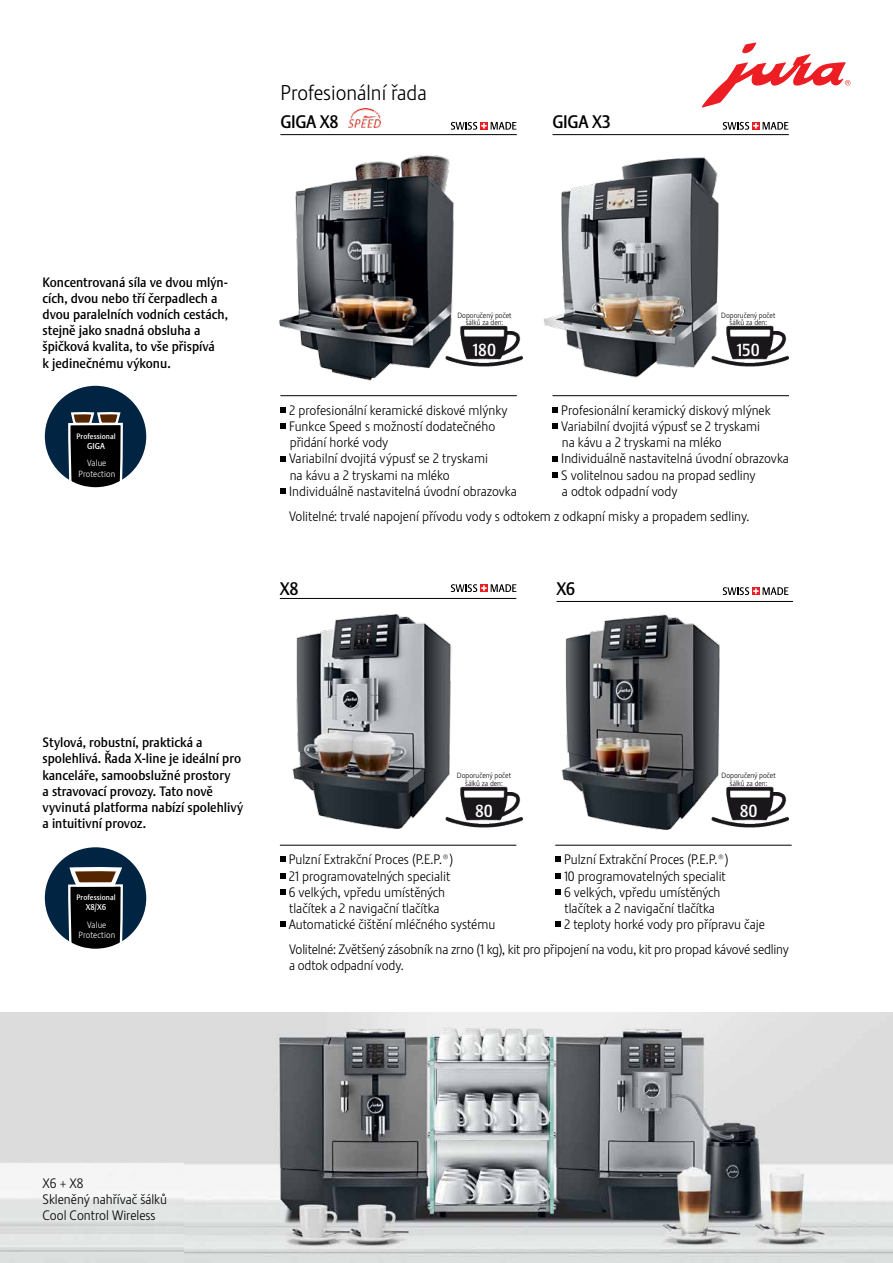
<style>
.page{position:relative;width:893px;height:1263px;background:#fff}
.page>*{position:absolute;margin:0;border:0;box-sizing:border-box;transform-origin:0 0}
.t1{font:21px "Stalemate LFCE Light";color:#000}
.t2{font:18px "Stalemate LFCE Medium";letter-spacing:-.02em;color:#000}
.t3{font:17.25px "Stalemate LFCE Medium";color:#fff}
.t4{font:13.5px/16.2px "Stalemate LFCE Light";color:#000}
.t5{font:13.5px/16.2px "Stalemate LFCE Medium";color:#000}
.t6{font:8.85px/10.6px "Stalemate LF Light";letter-spacing:.01em;color:#fff;text-align:center}
.t7{font:8.55px "Stalemate LF";letter-spacing:.02em;color:#fff}
.t8{font:7.65px "Stalemate LF";letter-spacing:.01em;color:#fff}
.t9{font:7.5px/7.5px "Stalemate LFCE Light";color:#000;text-align:center}
</style>
<div class="page">
<svg style="left:702px;top:43px;width:148px;height:64px"></svg>
<img style="left:278px;top:124px;width:190px;height:257px">
<img style="left:543px;top:129px;width:185px;height:249px">
<hr style="left:280px;top:134px;width:237px;height:1px;background:#000">
<hr style="left:552px;top:134px;width:237px;height:1px;background:#000">
<svg style="left:280px;top:407px;width:6px;height:6px"></svg>
<svg style="left:280px;top:423px;width:6px;height:6px"></svg>
<svg style="left:280px;top:456px;width:6px;height:5px"></svg>
<svg style="left:280px;top:488px;width:6px;height:6px"></svg>
<hr style="left:280px;top:395px;width:237px;height:1px;background:#000">
<svg style="left:552px;top:407px;width:6px;height:6px"></svg>
<svg style="left:552px;top:423px;width:6px;height:6px"></svg>
<svg style="left:552px;top:456px;width:6px;height:5px"></svg>
<svg style="left:552px;top:472px;width:6px;height:5px"></svg>
<hr style="left:552px;top:395px;width:237px;height:1px;background:#000">
<img style="left:348px;top:109px;width:32px;height:19px">
<hr style="left:280px;top:598px;width:236px;height:1px;background:#000">
<hr style="left:556px;top:601px;width:237px;height:1px;background:#000">
<svg style="left:280px;top:856px;width:6px;height:6px"></svg>
<svg style="left:280px;top:873px;width:6px;height:5px"></svg>
<svg style="left:280px;top:889px;width:6px;height:6px"></svg>
<svg style="left:280px;top:921px;width:6px;height:6px"></svg>
<hr style="left:280px;top:845px;width:236px;height:1px;background:#000">
<svg style="left:555px;top:856px;width:6px;height:6px"></svg>
<svg style="left:555px;top:873px;width:6px;height:5px"></svg>
<svg style="left:555px;top:889px;width:6px;height:6px"></svg>
<svg style="left:555px;top:921px;width:6px;height:6px"></svg>
<hr style="left:555px;top:845px;width:237px;height:1px;background:#000">
<img style="left:556px;top:601px;width:164px;height:229px">
<img style="left:279px;top:591px;width:195px;height:238px">
<img style="left:446px;top:321px;width:77px;height:47px">
<img style="left:711px;top:321px;width:78px;height:47px">
<img style="left:446px;top:781px;width:77px;height:47px">
<img style="left:711px;top:781px;width:78px;height:47px">
<div style="left:44px;top:846px;width:103px;height:104px;background:#002441;border-radius:50%"></div>
<svg style="left:67px;top:867px;width:58px;height:83px;background:#3d3c3c"></svg>
<div style="left:44px;top:385px;width:103px;height:103px;background:#002441;border-radius:50%"></div>
<svg style="left:67px;top:412px;width:57px;height:76px;background:#333"></svg>
<img style="left:183px;top:1012px;width:710px;height:251px">
<svg style="left:451px;top:122px;width:65px;height:8px"></svg>
<svg style="left:723px;top:122px;width:65px;height:8px"></svg>
<svg style="left:451px;top:584px;width:65px;height:8px"></svg>
<svg style="left:723px;top:587px;width:65px;height:8px"></svg>
<h1 class="t1" style="left:280px;top:81px;width:148px">Profesionální řada</h1>
<h2 class="t2" style="left:280px;top:111px;width:60px">GIGA X8</h2>
<h2 class="t2" style="left:552px;top:111px;width:60px">GIGA X3</h2>
<p class="t5" style="left:43px;top:274px;width:187px">Koncentrovaná síla ve dvou mlýn&shy;cích, dvou nebo tří čerpadlech a dvou paralelních vodních cestách, stejně jako snadná obsluha a špičková kvalita, to vše přispívá<br>k jedinečnému výkonu.</p>
<p class="t8" style="left:77px;top:431px;width:41px">Professional</p>
<p class="t7" style="left:87px;top:441px;width:19px">GIGA</p>
<p class="t6" style="left:78px;top:458px;width:38px">Value<br>Protection</p>
<p class="t9" style="left:457px;top:312px;width:56px">Doporučený počet šálků za den:</p>
<p class="t3" style="left:473px;top:340px;width:25px">180</p>
<p class="t9" style="left:721px;top:312px;width:56px">Doporučený počet šálků za den:</p>
<p class="t3" style="left:737px;top:340px;width:24px">150</p>
<p class="t4" style="left:289px;top:402px;width:229px">2 profesionální keramické diskové mlýnky Funkce Speed s možností dodatečného přidání horké vody<br>Variabilní dvojitá výpusť se 2 tryskami<br>na kávu a 2 tryskami na mléko Individuálně nastavitelná úvodní obrazovka</p>
<p class="t4" style="left:561px;top:402px;width:229px">Profesionální keramický diskový mlýnek Variabilní dvojitá výpusť se 2 tryskami<br>na kávu a 2 tryskami na mléko Individuálně nastavitelná úvodní obrazovka S volitelnou sadou na propad sedliny<br>a odtok odpadní vody</p>
<p class="t4" style="left:289px;top:508px;width:462px">Volitelné: trvalé napojení přívodu vody s odtokem z odkapní misky a propadem sedliny.</p>
<h2 class="t2" style="left:280px;top:578px;width:20px">X8</h2>
<h2 class="t2" style="left:556px;top:578px;width:20px">X6</h2>
<p class="t5" style="left:43px;top:734px;width:202px">Stylová, robustní, praktická a spolehlivá. Řada X-line je ideální pro kanceláře, samoobslužné prostory<br>a stravovací provozy. Tato nově vyvinutá platforma nabízí spolehlivý a intuitivní provoz.</p>
<p class="t8" style="left:77px;top:893px;width:41px">Professional</p>
<p class="t7" style="left:86px;top:902px;width:22px">X8/X6</p>
<p class="t6" style="left:78px;top:919px;width:38px">Value<br>Protection</p>
<p class="t9" style="left:457px;top:772px;width:56px">Doporučený počet šálků za den:</p>
<p class="t3" style="left:475px;top:800px;width:19px">80</p>
<p class="t9" style="left:722px;top:772px;width:56px">Doporučený počet šálků za den:</p>
<p class="t3" style="left:740px;top:800px;width:19px">80</p>
<p class="t4" style="left:289px;top:852px;width:208px">Pulzní Extrakční Proces (P.E.P.®)<br>21 programovatelných specialit<br>6 velkých, vpředu umístěných<br>tlačítek a 2 navigační tlačítka Automatické čištění mléčného systému</p>
<p class="t4" style="left:564px;top:852px;width:202px">Pulzní Extrakční Proces (P.E.P.®)<br>10 programovatelných specialit<br>6 velkých, vpředu umístěných<br>tlačítek a 2 navigační tlačítka<br>2 teploty horké vody pro přípravu čaje</p>
<p class="t4" style="left:289px;top:941px;width:501px">Volitelné: Zvětšený zásobník na zrno (1 kg), kit pro připojení na vodu, kit pro propad kávové sedliny a odtok odpadní vody.</p>
<p class="t4" style="left:43px;top:1175px;width:126px">X6 + X8<br>Skleněný nahřívač šálků<br>Cool Control Wireless</p>
</div>
